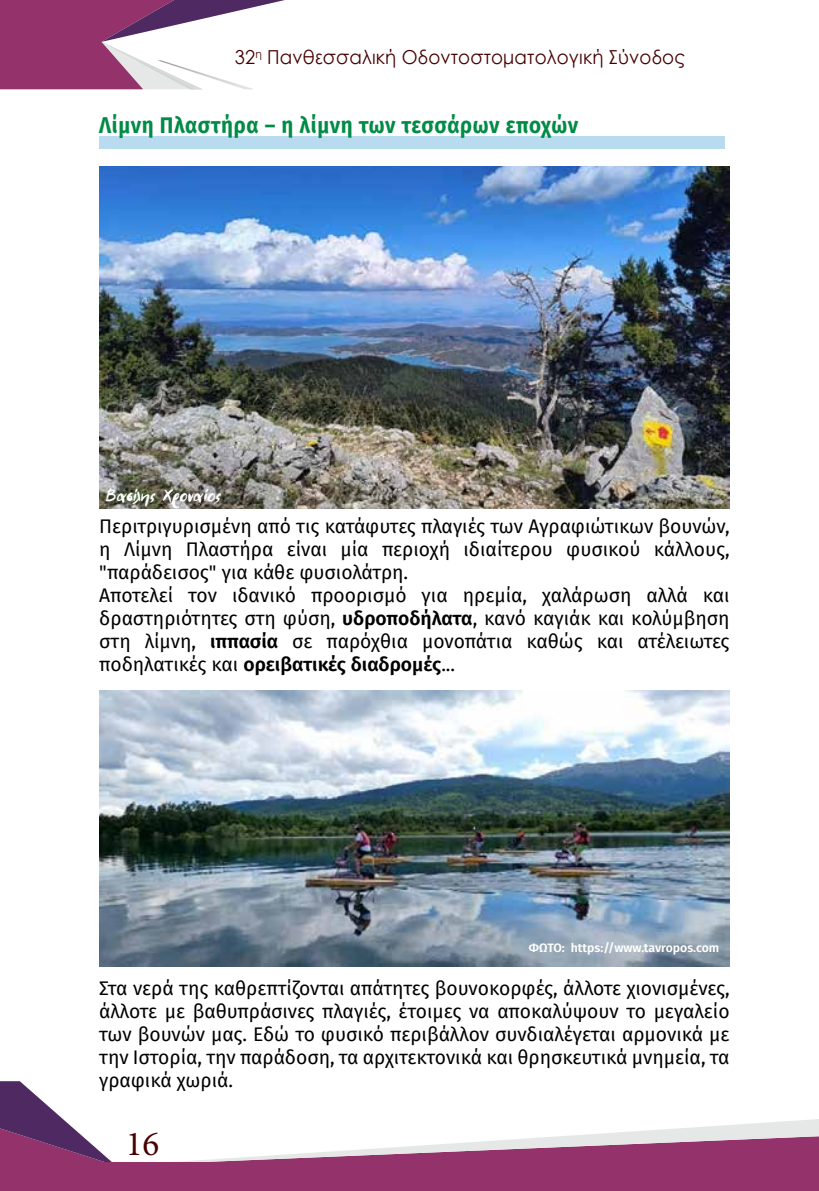
<style>
.page{position:relative;width:819px;height:1191px;background:#fff}
.page>*{position:absolute;margin:0;border:0;box-sizing:border-box;transform-origin:0 0}
.t1{font:35px "Minion Pro";color:#460000}
.t2{font:700 22.75px "Fira Sans";letter-spacing:.03em;color:#008b46;scale:.9 1}
.t3{font:19.25px/23.1px "Fira Sans";color:#000}
.t4{font:19.25px "Century Gothic";letter-spacing:.01em;color:#460000;scale:.95 1}
.t5{font:17.5px "AMA";color:#fff}
.t6{font:600 12.25px "Fira Sans";color:#fff}
.s1{font-weight:600}
</style>
<div class="page">
<svg style="left:0;top:0;width:285px;height:89px"></svg>
<img style="left:157px;top:60px;width:95px;height:29px">
<svg style="left:0;top:1081px;width:819px;height:82px"></svg>
<div style="left:0;top:1163px;width:819px;height:28px;background:#94336b"></div>
<div style="left:99px;top:136px;width:625px;height:13px;background:#b8dbf0"></div>
<img style="left:99px;top:166px;width:630px;height:342px">
<img style="left:99px;top:691px;width:630px;height:275px">
<p class="t4" style="left:235px;top:44px;width:475px">32<sup>η</sup> Πανθεσσαλική Οδοντοστοματολογική Σύνοδος</p>
<p class="t2" style="left:99px;top:106px;width:533px">Λίμνη Πλαστήρα – η λίμνη των τεσσάρων εποχών</p>
<p class="t5" style="left:106px;top:484px;width:117px">Βασίλης Χροναίος</p>
<p class="t3" style="left:99px;top:514px;width:632px">Περιτριγυρισμένη από τις κατάφυτες πλαγιές των Αγραφιώτικων βουνών, η Λίμνη Πλαστήρα είναι μία περιοχή ιδιαίτερου φυσικού κάλλους, "παράδεισος" για κάθε φυσιολάτρη.<br>Αποτελεί τον ιδανικό προορισμό για ηρεμία, χαλάρωση αλλά και δραστηριότητες στη φύση, <span class="s1">υδροποδήλατα</span>, κανό καγιάκ και κολύμβηση στη λίμνη, <span class="s1">ιππασία</span> σε παρόχθια μονοπάτια καθώς και ατέλειωτες ποδηλατικές και <span class="s1">ορειβατικές διαδρομές</span>...</p>
<p class="t6" style="left:529px;top:938px;width:192px">ΦΩΤΟ: https://www.tavropos.com</p>
<p class="t3" style="left:99px;top:976px;width:632px;text-align:justify">Στα νερά της καθρεπτίζονται απάτητες βουνοκορφές, άλλοτε χιονισμένες, άλλοτε με βαθυπράσινες πλαγιές, έτοιμες να αποκαλύψουν το μεγαλείο των βουνών μας. Εδώ το φυσικό περιβάλλον συνδιαλέγεται αρμονικά με την Ιστορία, την παράδοση, τα αρχιτεκτονικά και θρησκευτικά μνημεία, τα γραφικά χωριά.</p>
<h1 class="t1" style="left:126px;top:1120px;width:35px">16</h1>
</div>
